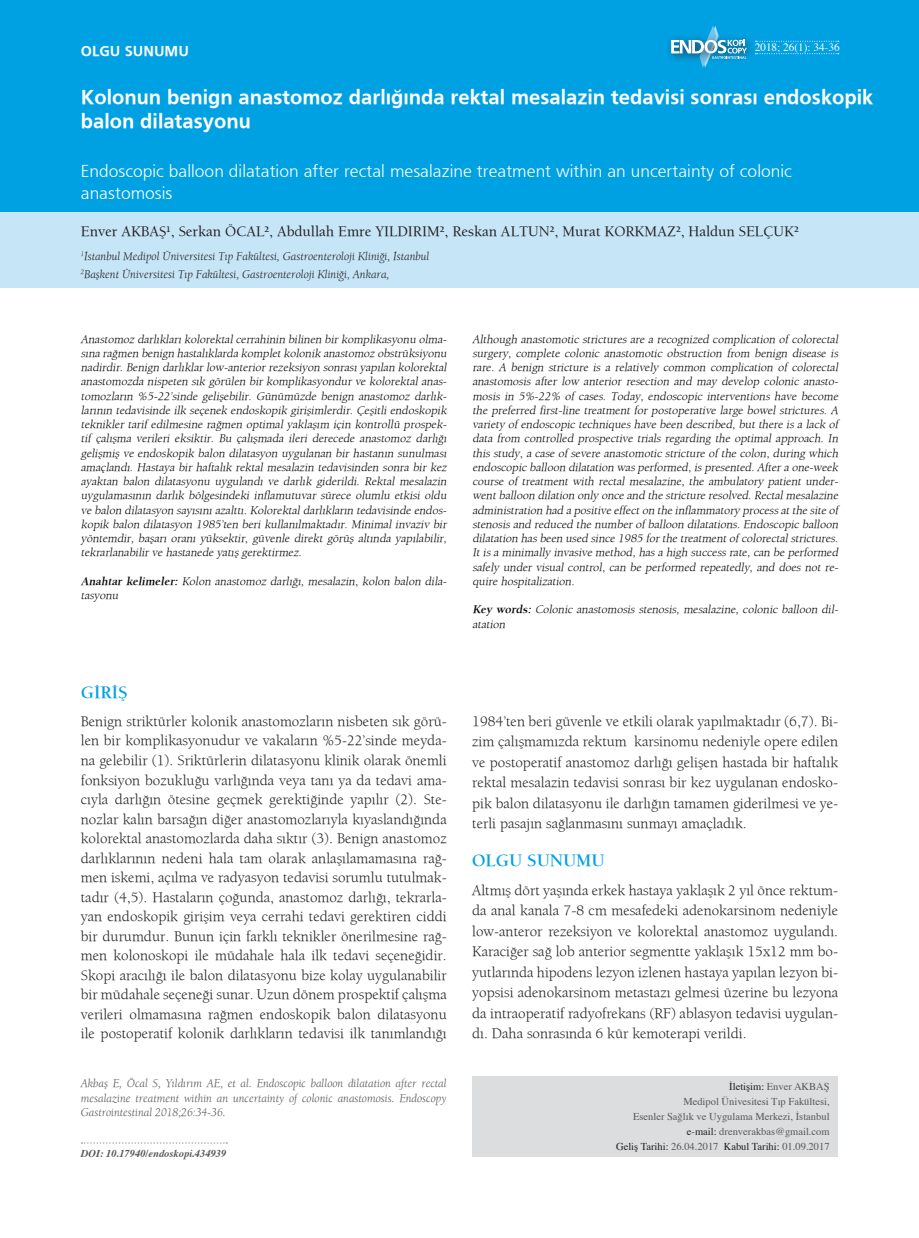
<style>
.page{position:relative;width:919px;height:1238px;background:#fff}
.page>*{position:absolute;margin:0;border:0;box-sizing:border-box;transform-origin:0 0}
.t1{font:700 21px/24px "Fruga Sans";color:#fff}
.t2{font:300 18px/21.6px "Fruga Sans";color:#fff}
.t3{font:700 18px "Berkeley";color:#00a1e3}
.t4{font:300 15px/19.5px "Berkeley";color:#231f20;text-align:justify}
.t5{font:500 15px "Berkeley";color:#231f20}
.t6{font:700 15px "Fruga Sans";color:#fff}
.t7{font:italic 300 12px/14.2px "Berkeley";color:#040503}
.t8{font:italic 300 12px/14.4px "Berkeley";color:#57585a;text-align:justify}
.t9{font:italic 300 12px/18.6px "Berkeley";color:#231f20}
.t10{font:11.25px "Times";color:#fff}
.t11{font:10.5px/15px "Times";color:#57585a;text-align:right}
.t12{font:italic 700 10.5px "Times";color:#57585a}
.s1{font-weight:700}
.s2{color:#231f20}
</style>
<div class="page">
<hr style="left:918px;top:0;width:1px;height:45px;background:#00a1e3">
<svg style="left:918px;top:45px;width:1px;height:26px"></svg>
<div style="left:0;top:211px;width:918px;height:77px;background:#c6e6f8"></div>
<div style="left:0;top:0;width:918px;height:211px;background:#00a1e3"></div>
<svg style="left:756px;top:41px;width:82px;height:1px"></svg>
<svg style="left:756px;top:53px;width:82px;height:1px"></svg>
<div style="left:472px;top:1076px;width:366px;height:81px;background:#dcdddf"></div>
<div style="left:665px;top:34px;width:91px;height:30px;background:#231f20;opacity:.75"></div>
<svg style="left:671px;top:26px;width:76px;height:42px"></svg>
<svg style="left:82px;top:1142px;width:145px;height:1px"></svg>
<p class="t6" style="left:81px;top:42px;width:110px">OLGU SUNUMU</p>
<p class="t10" style="left:754px;top:40px;width:86px">2018; 26(1): 34-36</p>
<h1 class="t1" style="left:81px;top:85px;width:793px">Kolonun benign anastomoz darlığında rektal mesalazin tedavisi sonrası endoskopik balon dilatasyonu</h1>
<h2 class="t2" style="left:81px;top:160px;width:712px">Endoscopic balloon dilatation after rectal mesalazine treatment within an uncertainty of colonic anastomosis</h2>
<p class="t5" style="left:81px;top:223px;width:719px">Enver AKBAŞ¹, Serkan ÖCAL², Abdullah Emre YILDIRIM², Reskan ALTUN², Murat KORKMAZ², Haldun SELÇUK²</p>
<p class="t9" style="left:81px;top:246px;width:350px"><sup>1</sup>İstanbul Medipol Üniversitesi Tıp Fakültesi, Gastroenteroloji Kliniği, İstanbul<br><sup>2</sup>Başkent Üniversitesi Tıp Fakültesi, Gastroenteroloji Kliniği, Ankara,</p>
<p class="t7" style="left:81px;top:331px;width:370px;text-align:justify">Anastomoz darlıklarıkolorektalcerrahinin bilinen birkomplikasyonu olma&shy;sına rağmen benign hastalıklarda kompletkolonik anastomoz obstrüksiyonu nadirdir.Benign darlıklarlow-anteriorrezeksiyon sonrasıyapılan kolorektal anastomozda nispeten sık görülen bir komplikasyondur ve kolorektal anas&shy;tomozların %5-22’sinde gelişebilir. Günümüzde benign anastomoz darlık&shy;larının tedavisinde ilk seçenek endoskopik girişimlerdir. Çeşitli endoskopik teknikler tarif edilmesine rağmen optimal yaklaşım için kontrollü prospek&shy;tif çalışma verileri eksiktir. Bu çalışmada ileri derecede anastomoz darlığı gelişmiş ve endoskopik balon dilatasyon uygulanan bir hastanın sunulması amaçlandı. Hastaya bir haftalık rektal mesalazin tedavisinden sonra bir kez ayaktan balon dilatasyonu uygulandı ve darlık giderildi. Rektal mesalazin uygulamasının darlık bölgesindeki inflamutuvar sürece olumlu etkisi oldu ve balon dilatasyon sayısınıazalttı.Kolorektaldarlıkların tedavisinde endos&shy;kopik balon dilatasyon 1985’ten beri kullanılmaktadır. Minimal invaziv bir yöntemdir, başarı oranı yüksektir, güvenle direkt görüş altında yapılabilir, tekrarlanabilirve hastanede yatışgerektirmez.</p>
<p class="t7" style="left:81px;top:573px;width:370px"><span class="s1">Anahtar kelimeler:</span> Kolon anastomoz darlığı, mesalazin, kolon balon dila&shy;tasyonu</p>
<p class="t7" style="left:472px;top:331px;width:370px">Although anastomotic strictures are a recognized complication of colorectal surgery, complete colonic anastomotic obstruction from benign disease is rare. A benign stricture is a relatively common complication of colorectal anastomosis after low anterior resection and may develop colonic anasto&shy;mosis in 5%-22% of cases. Today, endoscopic interventions have become the preferred first-line treatment for postoperative large bowel strictures. A variety of endoscopic techniques have been described, but there is a lack of data from controlled prospective trials regarding the optimal approach. In this study, a case of severe anastomotic stricture of the colon, during which endoscopic balloon dilatation wasperformed,ispresented.Aftera one-week course of treatment with rectal mesalazine, the ambulatory patient under&shy;wentballoon dilation only once and the stricture resolved.Rectalmesalazine administration had a positive effecton the inflammatory processatthe site of stenosisand reduced the numberof balloon dilatations.Endoscopic balloon dilatation hasbeen used since 1985 forthe treatmentof colorectalstrictures.<br>Itisa minimally invasive method,hasa high successrate,can be performed safely under visual control, can be performed repeatedly, and does not re&shy;quire hospitalization.</p>
<p class="t7" style="left:472px;top:602px;width:369px"><span class="s1">Key words:</span> Colonic anastomosis stenosis, mesalazine, colonic balloon dil&shy;atation</p>
<h2 class="t3" style="left:81px;top:681px;width:49px">GİRİŞ</h2>
<p class="t4" style="left:81px;top:711px;width:367px">Benign striktürler kolonik anastomozların nisbeten sık görü&shy;len bir komplikasyonudur ve vakaların %5-22’sinde meyda&shy;na gelebilir (1). Sriktürlerin dilatasyonu klinik olarak önemli fonksiyon bozukluğu varlığında veya tanı ya da tedavi ama&shy;cıyla darlığın ötesine geçmek gerektiğinde yapılır (2). Ste&shy;nozlar kalın barsağın diğer anastomozlarıyla kıyaslandığında kolorektal anastomozlarda daha sıktır (3). Benign anastomoz darlıklarının nedeni hala tam olarak anlaşılamamasına rağ&shy;men iskemi, açılma ve radyasyon tedavisi sorumlu tutulmak&shy;tadır (4,5). Hastaların çoğunda, anastomoz darlığı, tekrarla&shy;yan endoskopik girişim veya cerrahi tedavi gerektiren ciddi bir durumdur. Bunun için farklı teknikler önerilmesine rağ&shy;men kolonoskopi ile müdahale hala ilk tedavi seçeneğidir.<br>Skopi aracılığı ile balon dilatasyonu bize kolay uygulanabilir bir müdahale seçeneği sunar. Uzun dönem prospektif çalışma verileri olmamasına rağmen endoskopik balon dilatasyonu ile postoperatif kolonik darlıkların tedavisi ilk tanımlandığı</p>
<p class="t4" style="left:472px;top:710px;width:367px;line-height:20.5px">1984’ten beri güvenle ve etkili olarak yapılmaktadır (6,7). Bi&shy;zim çalışmamızda rektum karsinomu nedeniyle opere edilen ve postoperatif anastomoz darlığı gelişen hastada bir haftalık rektal mesalazin tedavisi sonrası bir kez uygulanan endosko&shy;pik balon dilatasyonu ile darlığın tamamen giderilmesi ve ye&shy;terli pasajın sağlanmasını sunmayı amaçladık.</p>
<h2 class="t3" style="left:472px;top:849px;width:134px">OLGU SUNUMU</h2>
<p class="t4" style="left:472px;top:879px;width:367px;line-height:20.5px">Altmış dört yaşında erkek hastaya yaklaşık 2 yıl önce rektum&shy;da anal kanala 7-8 cm mesafedeki adenokarsinom nedeniyle low-anteror rezeksiyon ve kolorektal anastomoz uygulandı.<br>Karaciğer sağ lob anterior segmentte yaklaşık 15x12 mm bo&shy;yutlarında hipodens lezyon izlenen hastaya yapılan lezyon bi&shy;yopsisi adenokarsinom metastazı gelmesi üzerine bu lezyona da intraoperatif radyofrekans (RF) ablasyon tedavisi uygulan&shy;dı. Daha sonrasında 6 kür kemoterapi verildi.</p>
<p class="t8" style="left:81px;top:1076px;width:367px">Akbaş E, Öcal S, Yıldırım AE, et al. Endoscopic balloon dilatation after rectal mesalazine treatment within an uncertainty of colonic anastomosis. Endoscopy Gastrointestinal 2018;26:34-36.</p>
<p class="t11" style="left:616px;top:1079px;width:215px"><span class="s2">İletişim:</span> Enver AKBAŞ<br>Medipol Ünivesitesi Tıp Fakültesi,<br>Esenler Sağlık ve Uygulama Merkezi, İstanbul <span class="s2">e-mail:</span> drenverakbas@gmail.com<br><span class="s2">Geliş Tarihi:</span> 26.04.2017 <span class="s2">Kabul Tarihi:</span> 01.09.2017</p>
<p class="t12" style="left:81px;top:1146px;width:147px">DOI: 10.17940/endoskopi.434939</p>
</div>
